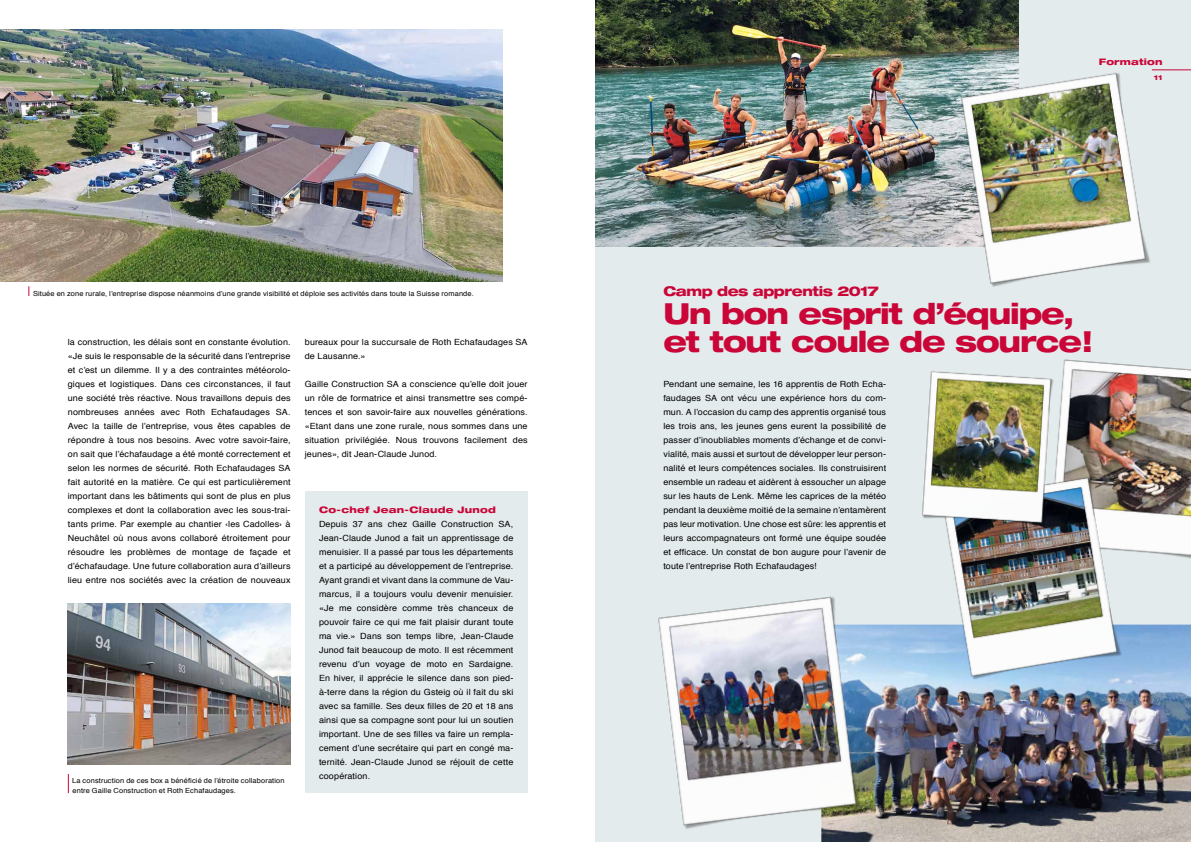
<style>
.page{position:relative;width:1191px;height:842px;background:#fff}
.page>*{position:absolute;margin:0;border:0;box-sizing:border-box;transform-origin:0 0}
.t1{font:800 expanded 29px/28px "Helvetica Neue";letter-spacing:-.035em;color:#ca0538}
.t2{font:800 expanded 13.5px "Helvetica Neue";letter-spacing:-.035em;color:#ca0538}
.t3{font:800 expanded 9px "Helvetica Neue";letter-spacing:.015em;color:#ca0538;scale:1.06 1}
.t4{font:8.5px/14px "Helvetica";letter-spacing:.015em;color:#000;text-align:justify;scale:1.06 1}
.t5{font:7px/10px "Helvetica";letter-spacing:.015em;color:#000;scale:1.06 1}
.t6{font:800 expanded 6.8px "Helvetica Neue";color:#ca0538;scale:1.06 1}
</style>
<div class="page">
<img style="left:68px;top:604px;width:223px;height:161px">
<div style="left:595px;top:0;width:596px;height:842px;background:#e4ebec"></div>
<img style="left:595px;top:0;width:423px;height:247px">
<img style="left:952px;top:64px;width:203px;height:223px">
<img style="left:821px;top:625px;width:370px;height:217px">
<img style="left:658px;top:596px;width:214px;height:242px">
<hr style="left:1151px;top:69px;width:40px;height:1px;background:#ca0538">
<div style="left:305px;top:492px;width:222px;height:301px;background:#e4ebec"></div>
<svg style="left:68px;top:774px;width:1px;height:19px"></svg>
<img style="left:0;top:30px;width:502px;height:252px">
<img style="left:1063px;top:359px;width:109px;height:9px">
<img style="left:933px;top:648px;width:193px;height:38px">
<img style="left:930px;top:368px;width:261px;height:280px">
<img style="left:922px;top:368px;width:139px;height:162px">
<p class="t5" style="left:33px;top:288px;width:417px">Située en zone rurale, l’entreprise dispose néanmoins d’une grande visibilité et déploie ses activités dans toute la Suisse romande.</p>
<p class="t4" style="left:68px;top:334px;width:212px">la construction, les délais sont en constante évolution. «Je suis le responsable de la sécurité dans l’entreprise et c’est un dilemme. Il y a des contraintes météorolo&shy;giques et logistiques. Dans ces circonstances, il faut une société très réactive. Nous travaillons depuis des nombreuses années avec Roth Echafaudages SA.<br>Avec la taille de l’entreprise, vous êtes capables de répondre à tous nos besoins. Avec votre savoir-faire, on sait que l’échafaudage a été monté correctement et selon les normes de sécurité. Roth Echafaudages SA fait autorité en la matière. Ce qui est particulièrement important dans les bâtiments qui sont de plus en plus complexes et dont la collaboration avec les sous-trai&shy;tants prime. Par exemple au chantier ‹les Cadolles› à Neuchâtel où nous avons collaboré étroitement pour résoudre les problèmes de montage de façade et d’échafaudage. Une future collaboration aura d’ailleurs lieu entre nos sociétés avec la création de nouveaux</p>
<p class="t4" style="left:305px;top:334px;width:212px">bureaux pour la succursale de Roth Echafaudages SA de Lausanne.»</p>
<p class="t4" style="left:305px;top:376px;width:212px">Gaille Construction SA a conscience qu’elle doit jouer un rôle de formatrice et ainsi transmettre ses compé&shy;tences et son savoir-faire aux nouvelles générations. «Etant dans une zone rurale, nous sommes dans une situation privilégiée. Nous trouvons facilement des jeunes», dit Jean-Claude Junod.</p>
<p class="t3" style="left:319px;top:504px;width:168px">Co-chef Jean-Claude Junod</p>
<p class="t4" style="left:319px;top:516px;width:185px">Depuis 37 ans chez Gaille Construction SA, Jean-Claude Junod a fait un apprentissage de menuisier. Il a passé par tous les départements et a participé au développement de l’entreprise.<br>Ayant grandi et vivant dans la commune de Vau&shy;marcus, il a toujours voulu devenir menuisier. «Je me considère comme très chanceux de pouvoir faire ce qui me fait plaisir durant toute ma vie.» Dans son temps libre, Jean-Claude Junod fait beaucoup de moto. Il est récemment revenu d’un voyage de moto en Sardaigne.<br>En hiver, il apprécie le silence dans son pied&shy;à-terre dans la région du Gsteig où il fait du ski avec sa famille. Ses deux filles de 20 et 18 ans ainsi que sa compagne sont pour lui un soutien important. Une de ses filles va faire un rempla&shy;cement d’une secrétaire qui part en congé ma&shy;ternité. Jean-Claude Junod se réjouit de cette coopération.</p>
<p class="t5" style="left:72px;top:775px;width:202px">La construction de ces box a bénéficié de l’étroite collaboration entre Gaille Construction et Roth Echafaudages.</p>
<p class="t3" style="left:1099px;top:56px;width:62px">Formation</p>
<p class="t3" style="left:1096px;top:57px;width:66px">Ausbildung</p>
<p class="t6" style="left:1153px;top:73px;width:10px">11</p>
<p class="t6" style="left:1156px;top:74px;width:10px">11</p>
<h2 class="t2" style="left:663px;top:282px;width:217px">Camp des apprentis 2017</h2>
<h1 class="t1" style="left:663px;top:298px;width:431px">Un bon esprit d’équipe, et tout coule de source!</h1>
<p class="t4" style="left:663px;top:376px;width:212px">Pendant une semaine, les 16 apprentis de Roth Echa&shy;faudages SA ont vécu une expérience hors du com&shy;mun. A l’occasion du camp des apprentis organisé tous les trois ans, les jeunes gens eurent la possibilité de passer d’inoubliables moments d’échange et de convi&shy;vialité, mais aussi et surtout de développer leur person&shy;nalité et leurs compétences sociales. Ils construisirent ensemble un radeau et aidèrent à essoucher un alpage sur les hauts de Lenk. Même les caprices de la météo pendant la deuxième moitié de la semaine n’entamèrent pas leur motivation. Une chose est sûre: les apprentis et leurs accompagnateurs ont formé une équipe soudée et efficace. Un constat de bon augure pour l’avenir de toute l’entreprise Roth Echafaudages!</p>
</div>
